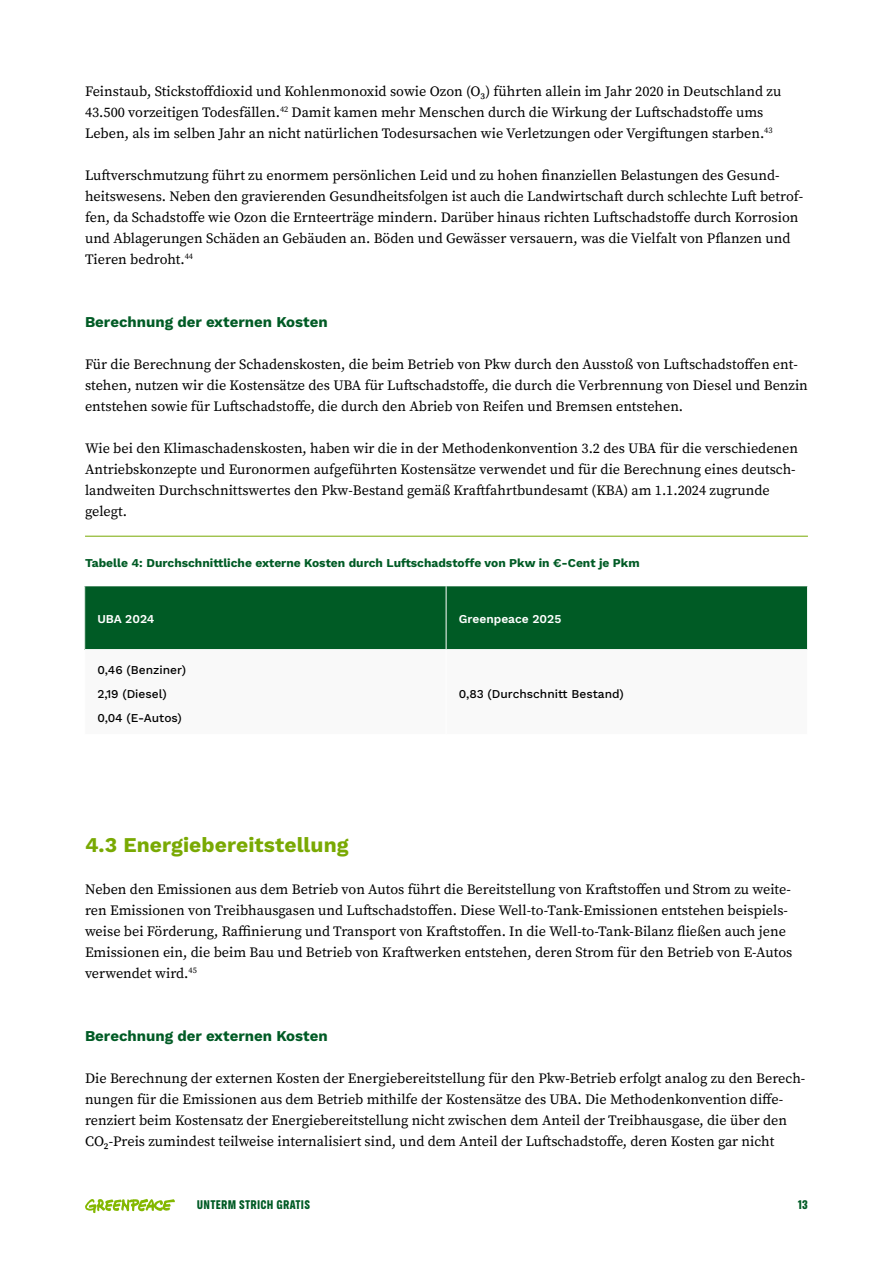
<style>
.page{position:relative;width:893px;height:1263px;background:#fff}
.page>*{position:absolute;margin:0;border:0;box-sizing:border-box;transform-origin:0 0}
.t1{font:700 21px "Work Sans";letter-spacing:.005em;color:#79a903}
.t2{font:700 15px "Work Sans";color:#005b25}
.t3{font:14.25px/21px "Source Serif Pro";color:#000}
.t4{font:700 12px "Work Sans";color:#005b25}
.t5{font:500 12px/24px "Work Sans";color:#000}
.t6{font:600 12px "Work Sans";color:#fff}
.t7{font:700 11.25px "Greenpeace Sans";letter-spacing:.02em;color:#005b25}
</style>
<div class="page">
<svg style="left:85px;top:1199px;width:90px;height:14px"></svg>
<div style="left:85px;top:586px;width:361px;height:64px;background:#005b25"></div>
<div style="left:446px;top:586px;width:361px;height:64px;background:#005b25"></div>
<hr style="left:446px;top:586px;width:1px;height:63px;background:#fff">
<hr style="left:84px;top:649px;width:362px;height:1px;background:#fff">
<hr style="left:446px;top:649px;width:362px;height:1px;background:#fff">
<hr style="left:85px;top:536px;width:723px;height:1px;background:#79a903">
<p class="t3" style="left:85px;top:81px;width:698px">Feinstaub, Stickstoffdioxid und Kohlenmonoxid sowie Ozon (O₃) führten allein im Jahr 2020 in Deutschland zu<br>43.500 vorzeitigen Todesfällen.<sup>42</sup> Damit kamen mehr Menschen durch die Wirkung der Luftschadstoffe ums<br>Leben, als im selben Jahr an nicht natürlichen Todesursachen wie Verletzungen oder Vergiftungen starben.<sup>43</sup></p>
<p class="t3" style="left:85px;top:165px;width:720px">Luftverschmutzung führt zu enormem persönlichen Leid und zu hohen finanziellen Belastungen des Gesund&shy;heitswesens. Neben den gravierenden Gesundheitsfolgen ist auch die Landwirtschaft durch schlechte Luft betrof&shy;fen, da Schadstoffe wie Ozon die Ernteerträge mindern. Darüber hinaus richten Luftschadstoffe durch Korrosion und Ablagerungen Schäden an Gebäuden an. Böden und Gewässer versauern, was die Vielfalt von Pflanzen und Tieren bedroht.<sup>44</sup></p>
<p class="t2" style="left:85px;top:311px;width:244px">Berechnung der externen Kosten</p>
<p class="t3" style="left:85px;top:354px;width:724px">Für die Berechnung der Schadenskosten, die beim Betrieb von Pkw durch den Ausstoß von Luftschadstoffen ent&shy;stehen, nutzen wir die Kostensätze des UBA für Luftschadstoffe, die durch die Verbrennung von Diesel und Benzin entstehen sowie für Luftschadstoffe, die durch den Abrieb von Reifen und Bremsen entstehen.</p>
<p class="t3" style="left:85px;top:438px;width:715px">Wie bei den Klimaschadenskosten, haben wir die in der Methodenkonvention 3.2 des UBA für die verschiedenen Antriebskonzepte und Euronormen aufgeführten Kostensätze verwendet und für die Berechnung eines deutsch&shy;landweiten Durchschnittswertes den Pkw-Bestand gemäß Kraftfahrtbundesamt (KBA) am 1.1.2024 zugrunde gelegt.</p>
<p class="t4" style="left:85px;top:554px;width:556px">Tabelle 4: Durchschnittliche externe Kosten durch Luftschadstoffe von Pkw in €-Cent je Pkm</p>
<p class="t6" style="left:97px;top:610px;width:59px">UBA 2024</p>
<p class="t6" style="left:459px;top:610px;width:104px">Greenpeace 2025</p>
<p class="t5" style="left:97px;top:657px;width:90px">0,46 (Benziner)<br>2,19 (Diesel)<br>0,04 (E-Autos)</p>
<p class="t5" style="left:459px;top:681px;width:167px">0,83 (Durchschnitt Bestand)</p>
<h1 class="t1" style="left:85px;top:829px;width:265px">4.3 Energiebereitstellung</h1>
<p class="t3" style="left:85px;top:879px;width:709px">Neben den Emissionen aus dem Betrieb von Autos führt die Bereitstellung von Kraftstoffen und Strom zu weite&shy;ren Emissionen von Treibhausgasen und Luftschadstoffen. Diese Well-to-Tank-Emissionen entstehen beispiels&shy;weise bei Förderung, Raffinierung und Transport von Kraftstoffen. In die Well-to-Tank-Bilanz fließen auch jene Emissionen ein, die beim Bau und Betrieb von Kraftwerken entstehen, deren Strom für den Betrieb von E-Autos verwendet wird.<sup>45</sup></p>
<p class="t2" style="left:85px;top:1025px;width:244px">Berechnung der externen Kosten</p>
<p class="t3" style="left:85px;top:1068px;width:722px">Die Berechnung der externen Kosten der Energiebereitstellung für den Pkw-Betrieb erfolgt analog zu den Berech&shy;nungen für die Emissionen aus dem Betrieb mithilfe der Kostensätze des UBA. Die Methodenkonvention diffe&shy;renziert beim Kostensatz der Energiebereitstellung nicht zwischen dem Anteil der Treibhausgase, die über den CO₂-Preis zumindest teilweise internalisiert sind, und dem Anteil der Luftschadstoffe, deren Kosten gar nicht</p>
<p class="t7" style="left:197px;top:1196px;width:115px">UNTERM STRICH GRATIS</p>
<p class="t7" style="left:798px;top:1196px;width:12px">13</p>
</div>
